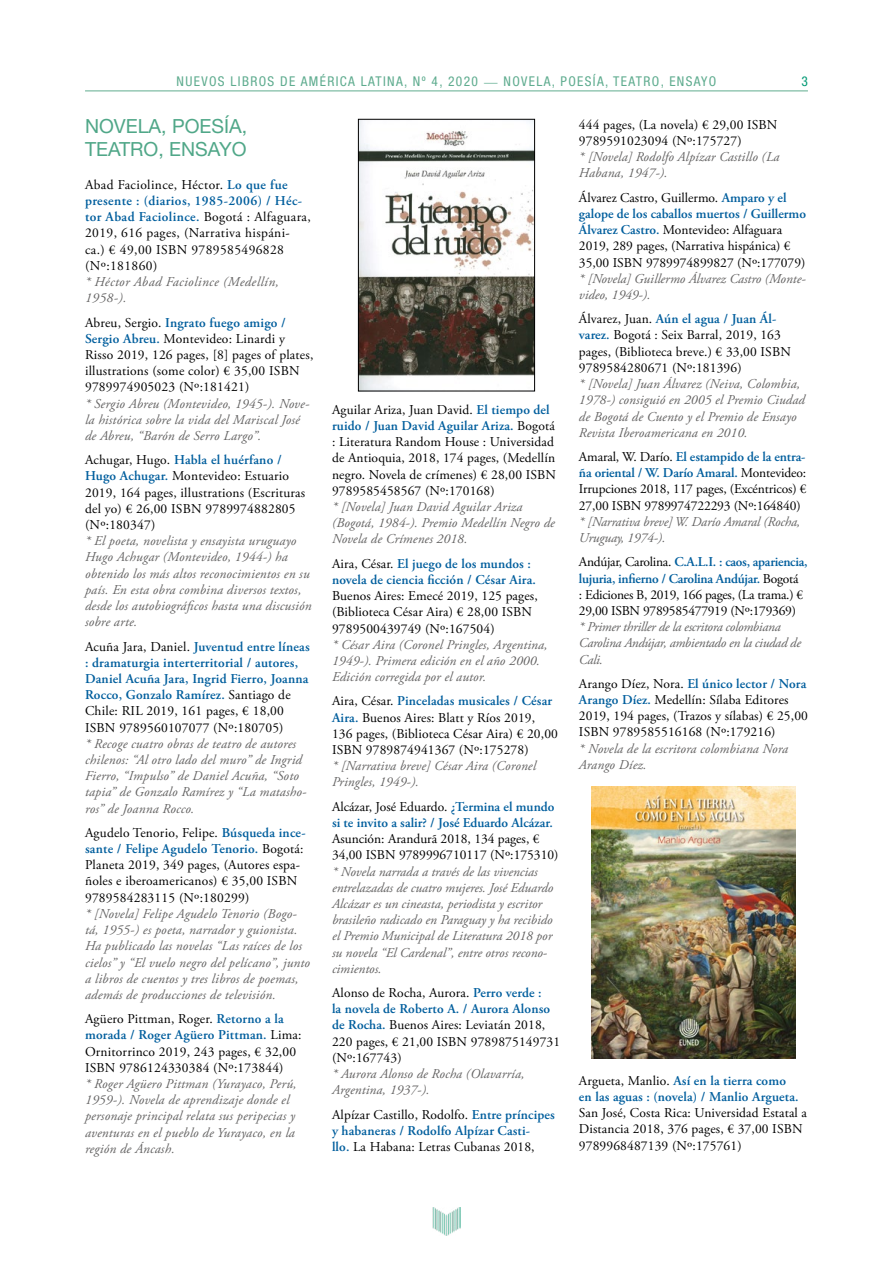
<style>
.page{position:relative;width:893px;height:1263px;background:#fff}
.page>*{position:absolute;margin:0;border:0;box-sizing:border-box;transform-origin:0 0}
.t1{font:19.5px/23.4px "Helvetica Neue LT Std";color:#50a788}
.t2{font:13.5px/16.2px "Adobe Garamond Pro";letter-spacing:.01em;color:#000}
.t3{font:italic 13.5px/16.2px "Adobe Garamond Pro";letter-spacing:.01em;color:#646363}
.t4{font:600 13.5px/16.2px "Adobe Garamond Pro";letter-spacing:.01em;color:#005e9d}
.t5{font:13.5px/16.2px "Adobe Garamond Pro";letter-spacing:.03em;color:#000}
.t6{font:13.5px/16.2px "Adobe Garamond Pro";letter-spacing:-.02em;color:#000}
.t7{font:italic 13.5px/16.2px "Adobe Garamond Pro";letter-spacing:-.02em;color:#646363}
.t8{font:condensed 13.5px "Helvetica Neue LT Std";letter-spacing:.1em;color:#5fac8f}
.t9{font:italic 13.5px/16.2px "Adobe Garamond Pro";letter-spacing:-.01em;color:#646363}
.t10{font:italic 13.5px/16.2px "Adobe Garamond Pro";letter-spacing:.03em;color:#646363}
.t11{font:condensed 13.5px "Helvetica Neue LT Std";color:#009974}
.s1{font-family:"Adobe Garamond Pro";font-stretch:normal}
.s2{font-weight:600;color:#005e9d}
.s3{font-weight:400;color:#000}
</style>
<div class="page">
<hr style="left:85px;top:91px;width:723px;height:1px;background:#5fac8f">
<img style="left:433px;top:1208px;width:27px;height:27px">
<img style="left:360px;top:121px;width:173px;height:268px">
<div style="left:358px;top:119px;width:177px;height:272px;border:1px solid #000"></div>
<img style="left:591px;top:787px;width:205px;height:272px">
<p class="t8" style="left:177px;top:74px;width:541px">NUEVOS LIBROS DE AMÉRICA LATINA, Nº 4, 2020 <span class="s1">—</span> NOVELA, POESÍA, TEATRO, ENSAYO</p>
<p class="t11" style="left:801px;top:74px;width:8px">3</p>
<h1 class="t1" style="left:85px;top:114px;width:164px">NOVELA, POESÍA,<br>TEATRO, ENSAYO</h1>
<p class="t5" style="left:85px;top:177px;width:227px">Abad Faciolince, Héctor. <span class="s2">Lo que fue presente : (diarios, 1985-2006) / Héc&shy;tor Abad Faciolince.</span> Bogotá : Alfaguara, 2019, 616 pages, (Narrativa hispáni&shy;ca.) € 49,00 ISBN 9789585496828 (Nº:181860)</p>
<p class="t10" style="left:85px;top:274px;width:195px">* Héctor Abad Faciolince (Medellín,<br>1958-).</p>
<p class="t2" style="left:85px;top:315px;width:230px">Abreu, Sergio. <span class="s2">Ingrato fuego amigo / Sergio Abreu.</span> Montevideo: Linardi y Risso 2019, 126 pages, [8] pages of plates, illustrations (some color) € 35,00 ISBN 9789974905023 (Nº:181421)</p>
<p class="t3" style="left:85px;top:395px;width:226px">* Sergio Abreu (Montevideo, 1945-). Nove&shy;la histórica sobre la vida del Mariscal José de Abreu, “Barón de Serro Largo”.</p>
<p class="t2" style="left:85px;top:452px;width:222px">Achugar, Hugo. <span class="s2">Habla el huérfano /<br>Hugo Achugar.</span> Montevideo: Estuario<br>2019, 164 pages, illustrations (Escrituras del yo) € 26,00 ISBN 9789974882805 (Nº:180347)</p>
<p class="t3" style="left:85px;top:533px;width:228px">* El poeta, novelista y ensayista uruguayo Hugo Achugar (Montevideo, 1944-) ha obtenido los más altos reconocimientos en su país. En esta obra combina diversos textos, desde los autobiográficos hasta una discusión sobre arte.</p>
<p class="t4" style="left:85px;top:638px;width:226px"><span class="s3">Acuña Jara, Daniel.</span> Juventud entre líneas : dramaturgia interterritorial / autores, Daniel Acuña Jara, Ingrid Fierro, Joanna Rocco, Gonzalo Ramírez. <span class="s3">Santiago de Chile: RIL 2019, 161 pages, € 18,00<br>ISBN 9789560107077 (Nº:180705)</span></p>
<p class="t3" style="left:85px;top:736px;width:223px">* Recoge cuatro obras de teatro de autores chilenos: “Al otro lado del muro” de Ingrid Fierro, “Impulso” de Daniel Acuña, “Soto tapia” de Gonzalo Ramírez y “La matasho&shy;ros” de Joanna Rocco.</p>
<p class="t2" style="left:85px;top:825px;width:222px">Agudelo Tenorio, Felipe. <span class="s2">Búsqueda ince&shy;sante / Felipe Agudelo Tenorio.</span> Bogotá:<br>Planeta 2019, 349 pages, (Autores espa&shy;ñoles e iberoamericanos) € 35,00 ISBN 9789584283115 (Nº:180299)</p>
<p class="t3" style="left:85px;top:906px;width:227px">* [Novela] Felipe Agudelo Tenorio (Bogo&shy;tá, 1955-) es poeta, narrador y guionista.<br>Ha publicado las novelas “Las raíces de los cielos” y “El vuelo negro del pelícano”, junto a libros de cuentos y tres libros de poemas, además de producciones de televisión.</p>
<p class="t2" style="left:85px;top:1011px;width:218px">Agüero Pittman, Roger. <span class="s2">Retorno a la morada / Roger Agüero Pittman.</span> Lima:<br>Ornitorrinco 2019, 243 pages, € 32,00<br>ISBN 9786124330384 (Nº:173844)</p>
<p class="t3" style="left:85px;top:1076px;width:213px">* Roger Agüero Pittman (Yurayaco, Perú, 1959-). Novela de aprendizaje donde el personaje principal relata sus peripecias y aventuras en el pueblo de Yurayaco, en la región de Áncash.</p>
<p class="t2" style="left:579px;top:117px;width:200px">444 pages, (La novela) € 29,00 ISBN<br>9789591023094 (Nº:175727)</p>
<p class="t3" style="left:579px;top:149px;width:202px">* [Novela] Rodolfo Alpízar Castillo (La<br>Habana, 1947-).</p>
<p class="t2" style="left:579px;top:190px;width:229px">Álvarez Castro, Guillermo. <span class="s2">Amparo y el galope de los caballos muertos / Guillermo Álvarez Castro.</span> Montevideo: Alfaguara 2019, 289 pages, (Narrativa hispánica) € 35,00 ISBN 9789974899827 (Nº:177079)</p>
<p class="t3" style="left:579px;top:271px;width:228px">* [Novela] Guillermo Álvarez Castro (Monte&shy;video, 1949-).</p>
<p class="t2" style="left:579px;top:311px;width:213px">Álvarez, Juan. <span class="s2">Aún el agua / Juan Ál&shy;varez.</span> Bogotá : Seix Barral, 2019, 163 pages, (Biblioteca breve.) € 33,00 ISBN 9789584280671 (Nº:181396)</p>
<p class="t3" style="left:579px;top:376px;width:227px">* [Novela] Juan Álvarez (Neiva, Colombia, 1978-) consiguió en 2005 el Premio Ciudad de Bogotá de Cuento y el Premio de Ensayo Revista Iberoamericana en 2010.</p>
<p class="t2" style="left:579px;top:449px;width:229px;text-align:justify">Amaral, W. Darío. <span class="s2">El estampido de la entra&shy;ña oriental / W. Darío Amaral.</span> Montevideo:<br>Irrupciones 2018, 117 pages, (Excéntricos) € 27,00 ISBN 9789974722293 (Nº:164840)</p>
<p class="t9" style="left:579px;top:514px;width:223px">* [Narrativa breve] W. Darío Amaral (Rocha,<br>Uruguay, 1974-).</p>
<p class="t6" style="left:579px;top:554px;width:230px">Andújar, Carolina. <span class="s2">C.A.L.I. : caos, apariencia, lujuria, infierno / Carolina Andújar.</span> Bogotá<br>: Ediciones B, 2019, 166 pages, (La trama.) € 29,00 ISBN 9789585477919 (Nº:179369)</p>
<p class="t7" style="left:579px;top:619px;width:224px">* Primer thriller de la escritora colombiana<br>Carolina Andújar, ambientado en la ciudad de<br>Cali.</p>
<p class="t2" style="left:579px;top:676px;width:230px">Arango Díez, Nora. <span class="s2">El único lector / Nora Arango Díez.</span> Medellín: Sílaba Editores 2019, 194 pages, (Trazos y sílabas) € 25,00<br>ISBN 9789585516168 (Nº:179216)</p>
<p class="t3" style="left:579px;top:741px;width:211px">* Novela de la escritora colombiana Nora<br>Arango Díez.</p>
<p class="t2" style="left:332px;top:402px;width:226px">Aguilar Ariza, Juan David. <span class="s2">El tiempo del ruido / Juan David Aguilar Ariza.</span> Bogotá : Literatura Random House : Universidad de Antioquia, 2018, 174 pages, (Medellín negro. Novela de crímenes) € 28,00 ISBN 9789585458567 (Nº:170168)</p>
<p class="t3" style="left:332px;top:499px;width:224px">* [Novela] Juan David Aguilar Ariza (Bogotá, 1984-). Premio Medellín Negro de<br>Novela de Crímenes 2018.</p>
<p class="t4" style="left:332px;top:555px;width:205px"><span class="s3">Aira, César.</span> El juego de los mundos : novela de ciencia ficción / César Aira.</p>
<p class="t2" style="left:332px;top:588px;width:207px">Buenos Aires: Emecé 2019, 125 pages, (Biblioteca César Aira) € 28,00 ISBN<br>9789500439749 (Nº:167504)</p>
<p class="t3" style="left:332px;top:637px;width:217px">* César Aira (Coronel Pringles, Argentina,<br>1949-). Primera edición en el año 2000.<br>Edición corregida por el autor.</p>
<p class="t2" style="left:332px;top:693px;width:227px">Aira, César. <span class="s2">Pinceladas musicales / César Aira.</span> Buenos Aires: Blatt y Ríos 2019, 136 pages, (Biblioteca César Aira) € 20,00<br>ISBN 9789874941367 (Nº:175278)</p>
<p class="t3" style="left:332px;top:758px;width:206px">* [Narrativa breve] César Aira (Coronel<br>Pringles, 1949-).</p>
<p class="t4" style="left:332px;top:798px;width:224px"><span class="s3">Alcázar, José Eduardo.</span> ¿Termina el mundo si te invito a salir? / José Eduardo Alcázar.</p>
<p class="t2" style="left:332px;top:831px;width:228px">Asunción: Arandurã 2018, 134 pages, €<br>34,00 ISBN 9789996710117 (Nº:175310)</p>
<p class="t3" style="left:332px;top:863px;width:223px">* Novela narrada a través de las vivencias entrelazadas de cuatro mujeres. José Eduardo Alcázar es un cineasta, periodista y escritor brasileño radicado en Paraguay y ha recibido el Premio Municipal de Literatura 2018 por su novela “El Cardenal”, entre otros recono&shy;cimientos.</p>
<p class="t2" style="left:332px;top:985px;width:230px">Alonso de Rocha, Aurora. <span class="s2">Perro verde :<br>la novela de Roberto A. / Aurora Alonso de Rocha.</span> Buenos Aires: Leviatán 2018, 220 pages, € 21,00 ISBN 9789875149731 (Nº:167743)</p>
<p class="t3" style="left:332px;top:1066px;width:194px">* Aurora Alonso de Rocha (Olavarría,<br>Argentina, 1937-).</p>
<p class="t2" style="left:332px;top:1107px;width:224px">Alpízar Castillo, Rodolfo. <span class="s2">Entre príncipes y habaneras / Rodolfo Alpízar Casti-<br>llo.</span> La Habana: Letras Cubanas 2018,</p>
<p class="t4" style="left:579px;top:1072px;width:221px"><span class="s3">Argueta, Manlio.</span> Así en la tierra como en las aguas : (novela) / Manlio Argueta.</p>
<p class="t2" style="left:579px;top:1105px;width:230px">San José, Costa Rica: Universidad Estatal a<br>Distancia 2018, 376 pages, € 37,00 ISBN<br>9789968487139 (Nº:175761)</p>
</div>
